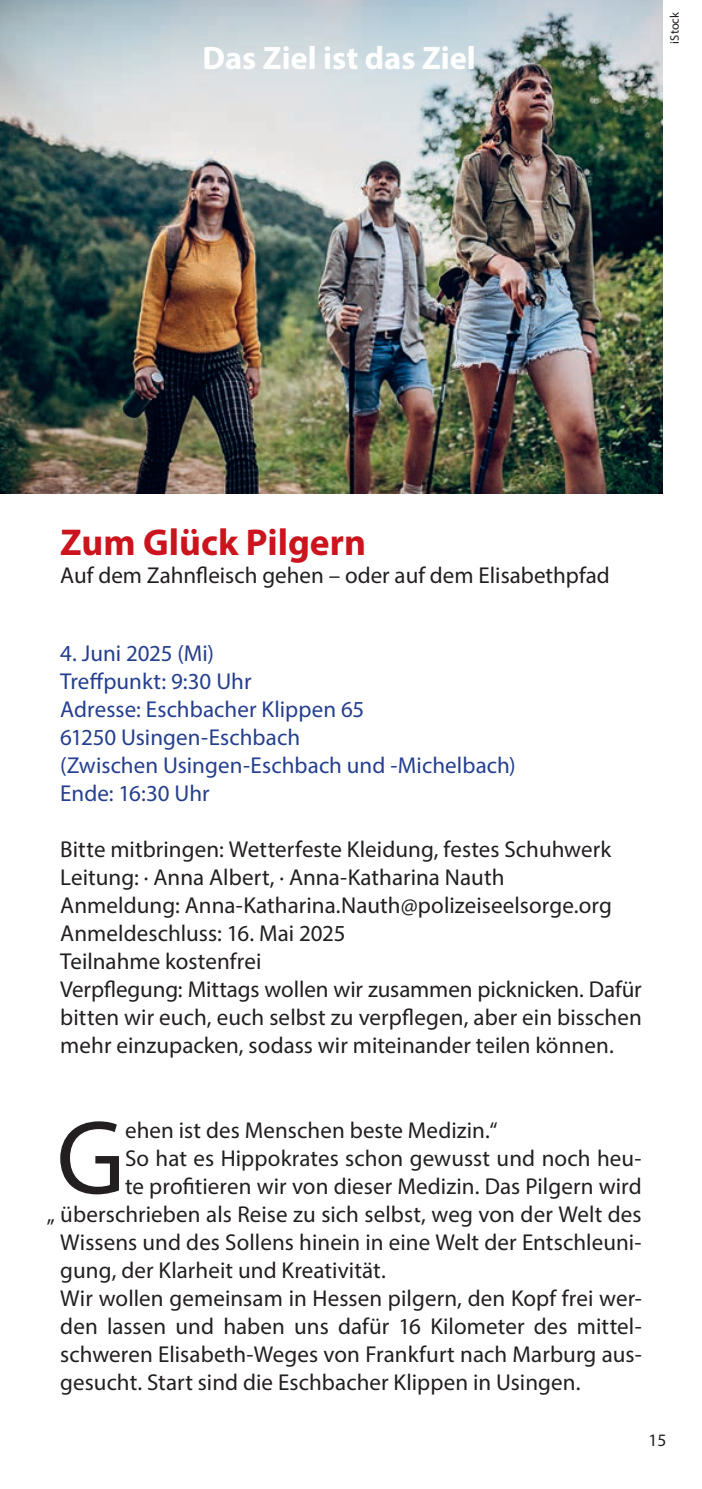
<style>
.page{position:relative;width:702px;height:1489px;background:#fff}
.page>*{position:absolute;margin:0;border:0;box-sizing:border-box;transform-origin:0 0}
.t1{font:106px "Myriad Pro";color:#231f20}
.t2{font:700 37.5px "Myriad Pro";color:#cb141d}
.t3{font:700 32.5px "Myriad Pro";color:#fff}
.t4{font:23px/28px "Myriad Pro";color:#231f20}
.t5{font:23px/28px "Myriad Pro";color:#253f8e}
.t6{font:17.5px "Myriad Pro";color:#231f20}
.t7{font:12.5px "Myriad Pro";color:#231f20}
</style>
<div class="page">
<img style="left:0;top:0;width:663px;height:493px">
<h3 class="t3" style="left:202px;top:37px;width:275px">Das Ziel ist das Ziel</h3>
<p class="t7" style="left:666px;top:43px;width:33px;rotate:-90deg">iStock</p>
<h2 class="t2" style="left:60px;top:518px;width:307px">Zum Glück Pilgern</h2>
<p class="t4" style="left:60px;top:561px;width:551px">Auf dem Zahnfleisch gehen – oder auf dem Elisabethpfad</p>
<p class="t5" style="left:60px;top:639px;width:457px">4. Juni 2025 (Mi)<br>Treffpunkt: 9:30 Uhr<br>Adresse: Eschbacher Klippen 65<br>61250 Usingen-Eschbach<br>(Zwischen Usingen-Eschbach und -Michelbach)<br>Ende: 16:30 Uhr</p>
<p class="t4" style="left:60px;top:835px;width:583px">Bitte mitbringen: Wetterfeste Kleidung, festes Schuhwerk Leitung: · Anna Albert, · Anna-Katharina Nauth<br>Anmeldung: Anna-Katharina.Nauth@polizeiseelsorge.org Anmeldeschluss: 16. Mai 2025<br>Teilnahme kostenfrei<br>Verpflegung: Mittags wollen wir zusammen picknicken. Dafür bitten wir euch, euch selbst zu verpflegen, aber ein bisschen mehr einzupacken, sodass wir miteinander teilen können.</p>
<h1 class="t1" style="left:56px;top:1092px;width:70px">G</h1>
<p class="t4" style="left:125px;top:1115px;width:374px">ehen ist des Menschen beste Medizin.“</p>
<p class="t4" style="left:125px;top:1143px;width:518px">So hat es Hippokrates schon gewusst und noch heu-</p>
<p class="t4" style="left:125px;top:1171px;width:518px">te profitieren wir von dieser Medizin. Das Pilgern wird</p>
<p class="t4" style="left:47px;top:1199px;width:596px">„ überschrieben als Reise zu sich selbst, weg von der Welt des</p>
<p class="t4" style="left:60px;top:1227px;width:583px">Wissens und des Sollens hinein in eine Welt der Entschleuni-</p>
<p class="t4" style="left:60px;top:1255px;width:327px">gung, der Klarheit und Kreativität.</p>
<p class="t4" style="left:60px;top:1283px;width:583px">Wir wollen gemeinsam in Hessen pilgern, den Kopf frei wer-</p>
<p class="t4" style="left:60px;top:1311px;width:583px">den lassen und haben uns dafür 16 Kilometer des mittel-</p>
<p class="t4" style="left:60px;top:1339px;width:583px">schweren Elisabeth-Weges von Frankfurt nach Marburg aus-</p>
<p class="t4" style="left:60px;top:1367px;width:522px">gesucht. Start sind die Eschbacher Klippen in Usingen.</p>
<p class="t6" style="left:648px;top:1428px;width:19px">15</p>
</div>
